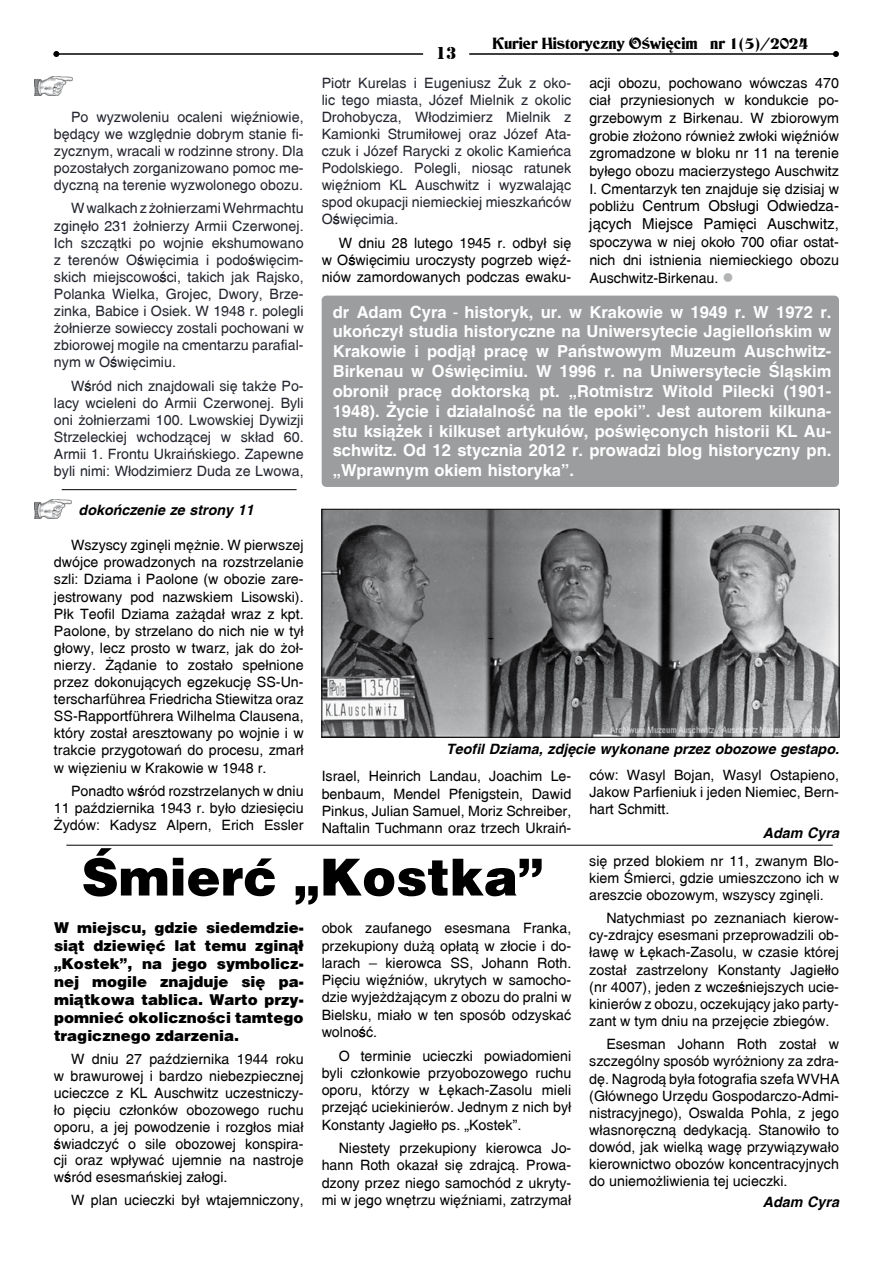
<style>
.page{position:relative;width:893px;height:1263px;background:#fff}
.page>*{position:absolute;margin:0;border:0;box-sizing:border-box;transform-origin:0 0}
.t1{font:900 51px "Switzerland";color:#000}
.t2{font:18px "Frontierpl";color:#000}
.t3{font:700 16.5px/19.8px "Switzerland";color:#fff;text-align:justify}
.t4{font:15.75px "EFN Werset";color:#000}
.t5{font:900 15px/18px "Switzerland";color:#000;text-align:justify}
.t6{font:15px/17.7px "Switzerland";color:#000}
.t7{font:14.25px/17.1px "Switzerland";color:#000;text-align:justify}
.t8{font:14.25px/17.1px "Switzerland";color:#24262f;text-align:justify}
.t9{font:italic 700 14.25px "Switzerland";color:#000}
.s1{font-size:14.25px}
.s2{color:#b1b3b4}
.s3{font-weight:400}
</style>
<div class="page">
<hr style="left:469px;top:53px;width:367px;height:2px;background:#000">
<svg style="left:833px;top:51px;width:6px;height:6px"></svg>
<hr style="left:56px;top:53px;width:367px;height:2px;background:#000">
<svg style="left:53px;top:51px;width:6px;height:6px"></svg>
<img style="left:34px;top:77px;width:38px;height:18px">
<div style="left:322px;top:296px;width:517px;height:191px;background:#9c9d9f"></div>
<hr style="left:62px;top:489px;width:235px;height:1px;background:#000">
<img style="left:34px;top:500px;width:38px;height:18px">
<img style="left:324px;top:511px;width:513px;height:224px">
<div style="left:322px;top:509px;width:517px;height:228px;border:1px solid #000"></div>
<hr style="left:66px;top:845px;width:767px;height:1px;background:#000">
<p class="t8" style="left:54px;top:108px;width:251px;text-indent:17px">Po wyzwoleniu ocaleni więźniowie, będący we względnie dobrym stanie fi&shy;zycznym, wracali w rodzinne strony. Dla pozostałych zorganizowano pomoc me&shy;dyczną na terenie wyzwolonego obozu.</p>
<p class="t8" style="left:54px;top:200px;width:251px;text-indent:17px">W walkach z żołnierzami Wehrmachtu zginęło 231 żołnierzy Armii Czerwonej.<br>Ich szczątki po wojnie ekshumowano z terenów Oświęcimia i podoświęcim&shy;skich miejscowości, takich jak Rajsko, Polanka Wielka, Grojec, Dwory, Brze&shy;zinka, Babice i Osiek. W 1948 r. polegli żołnierze sowieccy zostali pochowani w zbiorowej mogile na cmentarzu parafial&shy;nym w Oświęcimiu.</p>
<p class="t8" style="left:54px;top:377px;width:251px;text-indent:17px">Wśród nich znajdowali się także Po&shy;lacy wcieleni do Armii Czerwonej. Byli oni żołnierzami 100. Lwowskiej Dywizji Strzeleckiej wchodzącej w skład 60.<br>Armii 1. Frontu Ukraińskiego. Zapewne byli nimi: Włodzimierz Duda ze Lwowa,</p>
<p class="t9" style="left:79px;top:502px;width:177px">dokończenie ze strony 11</p>
<p class="t7" style="left:54px;top:537px;width:251px;text-indent:17px">Wszyscy zginęli mężnie. W pierwszej dwójce prowadzonych na rozstrzelanie szli: Dziama i Paolone (w obozie zare&shy;jestrowany pod nazwskiem Lisowski).<br>Płk Teofil Dziama zażądał wraz z kpt.<br>Paolone, by strzelano do nich nie w tył głowy, lecz prosto w twarz, jak do żoł&shy;nierzy. Żądanie to zostało spełnione przez dokonujących egzekucję SS-Un&shy;terscharführea Friedricha Stiewitza oraz SS-Rapportführera Wilhelma Clausena, który został aresztowany po wojnie i w trakcie przygotowań do procesu, zmarł w więzieniu w Krakowie w 1948 r.</p>
<p class="t7" style="left:54px;top:782px;width:251px;text-indent:17px">Ponadto wśród rozstrzelanych w dniu 11 października 1943 r. było dziesięciu Żydów: Kadysz Alpern, Erich Essler</p>
<p class="t2" style="left:436px;top:43px;width:22px">13</p>
<p class="t4" style="left:492px;top:33px;width:317px">Kurier Historyczny Oświęcim nr 1(5)/2024</p>
<p class="t8" style="left:322px;top:74px;width:251px">Piotr Kurelas i Eugeniusz Żuk z oko&shy;lic tego miasta, Józef Mielnik z okolic Drohobycza, Włodzimierz Mielnik z Kamionki Strumiłowej oraz Józef Ata&shy;czuk i Józef Rarycki z okolic Kamieńca Podolskiego. Polegli, niosąc ratunek więźniom KL Auschwitz i wyzwalając spod okupacji niemieckiej mieszkańców Oświęcimia.</p>
<p class="t7" style="left:322px;top:234px;width:251px;text-indent:17px">W dniu 28 lutego 1945 r. odbył się w Oświęcimiu uroczysty pogrzeb więź&shy;niów zamordowanych podczas ewaku-</p>
<p class="t7" style="left:589px;top:74px;width:251px;line-height:17.7px">acji obozu, pochowano wówczas 470 ciał przyniesionych w kondukcie po&shy;grzebowym z Birkenau. W zbiorowym grobie złożono również zwłoki więźniów zgromadzone w bloku nr 11 na terenie byłego obozu macierzystego Auschwitz I. Cmentarzyk ten znajduje się dzisiaj w</p>
<p class="t6" style="left:589px;top:197px;width:251px"><span class="s1">pobliżu</span> Centrum Obsługi Odwiedza&shy;jących Miejsce Pamięci Auschwitz,</p>
<p class="t7" style="left:589px;top:233px;width:251px;line-height:17.9px">spoczywa w niej około 700 ofiar ostat&shy;nich dni istnienia niemieckiego obozu Auschwitz-Birkenau. <span class="s2">●</span></p>
<p class="t3" style="left:333px;top:302px;width:500px">dr Adam Cyra <span class="s3">-</span> historyk, ur. w Krakowie w 1949 r. W 1972 r. ukończył studia historyczne na Uniwersytecie Jagiellońskim w Krakowie i podjął pracę w Państwowym Muzeum Auschwitz-Birkenau w Oświęcimiu. W 1996 r. na Uniwersytecie Śląskim obronił pracę doktorską pt. „Rotmistrz Witold Pilecki (1901- 1948). Życie i działalność na tle epoki”. Jest autorem kilkuna&shy;stu książek i kilkuset artykułów, poświęconych historii KL Au&shy;schwitz. Od 12 stycznia 2012 r. prowadzi blog historyczny pn. „Wprawnym okiem historyka”.</p>
<p class="t9" style="left:446px;top:740px;width:394px">Teofil Dziama, zdjęcie wykonane przez obozowe gestapo.</p>
<p class="t7" style="left:322px;top:768px;width:251px">Israel, Heinrich Landau, Joachim Le&shy;benbaum, Mendel Pfenigstein, Dawid Pinkus, Julian Samuel, Moriz Schreiber, Naftalin Tuchmann oraz trzech Ukraiń-</p>
<p class="t7" style="left:589px;top:766px;width:251px">ców: Wasyl Bojan, Wasyl Ostapieno, Jakow Parfieniuk i jeden Niemiec, Bern&shy;hart Schmitt.</p>
<p class="t9" style="left:763px;top:824px;width:78px">Adam Cyra</p>
<h1 class="t1" style="left:82px;top:847px;width:463px">Śmierć „Kostka”</h1>
<p class="t7" style="left:589px;top:852px;width:251px">się przed blokiem nr 11, zwanym Blo&shy;kiem Śmierci, gdzie umieszczono ich w areszcie obozowym, wszyscy zginęli.</p>
<p class="t7" style="left:589px;top:909px;width:251px;text-indent:17px">Natychmiast po zeznaniach kierow&shy;cy-zdrajcy esesmani przeprowadzili ob&shy;ławę w Łękach-Zasolu, w czasie której został zastrzelony Konstanty Jagiełło (nr 4007), jeden z wcześniejszych ucie&shy;kinierów z obozu, oczekujący jako party&shy;zant w tym dniu na przejęcie zbiegów.</p>
<p class="t7" style="left:589px;top:1036px;width:252px;text-indent:17px">Esesman Johann Roth został w szczególny sposób wyróżniony za zdra&shy;dę. Nagrodą była fotografia szefa WVHA (Głównego Urzędu Gospodarczo-Admi&shy;nistracyjnego), Oswalda Pohla, z jego własnoręczną dedykacją. Stanowiło to dowód, jak wielką wagę przywiązywało kierownictwo obozów koncentracyjnych do uniemożliwienia tej ucieczki.</p>
<p class="t9" style="left:763px;top:1194px;width:78px">Adam Cyra</p>
<p class="t5" style="left:54px;top:919px;width:251px">W miejscu, gdzie siedemdzie&shy;siąt dziewięć lat temu zginął „Kostek”, na jego symbolicz&shy;nej mogile znajduje się pa&shy;miątkowa tablica. Warto przy&shy;pomnieć okoliczności tamtego tragicznego zdarzenia.</p>
<p class="t7" style="left:54px;top:1051px;width:251px;text-indent:17px">W dniu 27 października 1944 roku w brawurowej i bardzo niebezpiecznej ucieczce z KL Auschwitz uczestniczy&shy;ło pięciu członków obozowego ruchu oporu, a jej powodzenie i rozgłos miał świadczyć o sile obozowej konspira&shy;cji oraz wpływać ujemnie na nastroje wśród esesmańskiej załogi.</p>
<p class="t7" style="left:71px;top:1192px;width:234px">W plan ucieczki był wtajemniczony,</p>
<p class="t7" style="left:322px;top:920px;width:251px">obok zaufanego esesmana Franka, przekupiony dużą opłatą w złocie i do&shy;larach – kierowca SS, Johann Roth.<br>Pięciu więźniów, ukrytych w samocho&shy;dzie wyjeżdżającym z obozu do pralni w Bielsku, miało w ten sposób odzyskać wolność.</p>
<p class="t7" style="left:322px;top:1047px;width:251px;text-indent:17px">O terminie ucieczki powiadomieni byli członkowie przyobozowego ruchu oporu, którzy w Łękach-Zasolu mieli przejąć uciekinierów. Jednym z nich był Konstanty Jagiełło ps. „Kostek”.</p>
<p class="t7" style="left:322px;top:1139px;width:251px;text-indent:17px">Niestety przekupiony kierowca Jo&shy;hann Roth okazał się zdrajcą. Prowa&shy;dzony przez niego samochód z ukryty&shy;mi w jego wnętrzu więźniami, zatrzymał</p>
</div>
